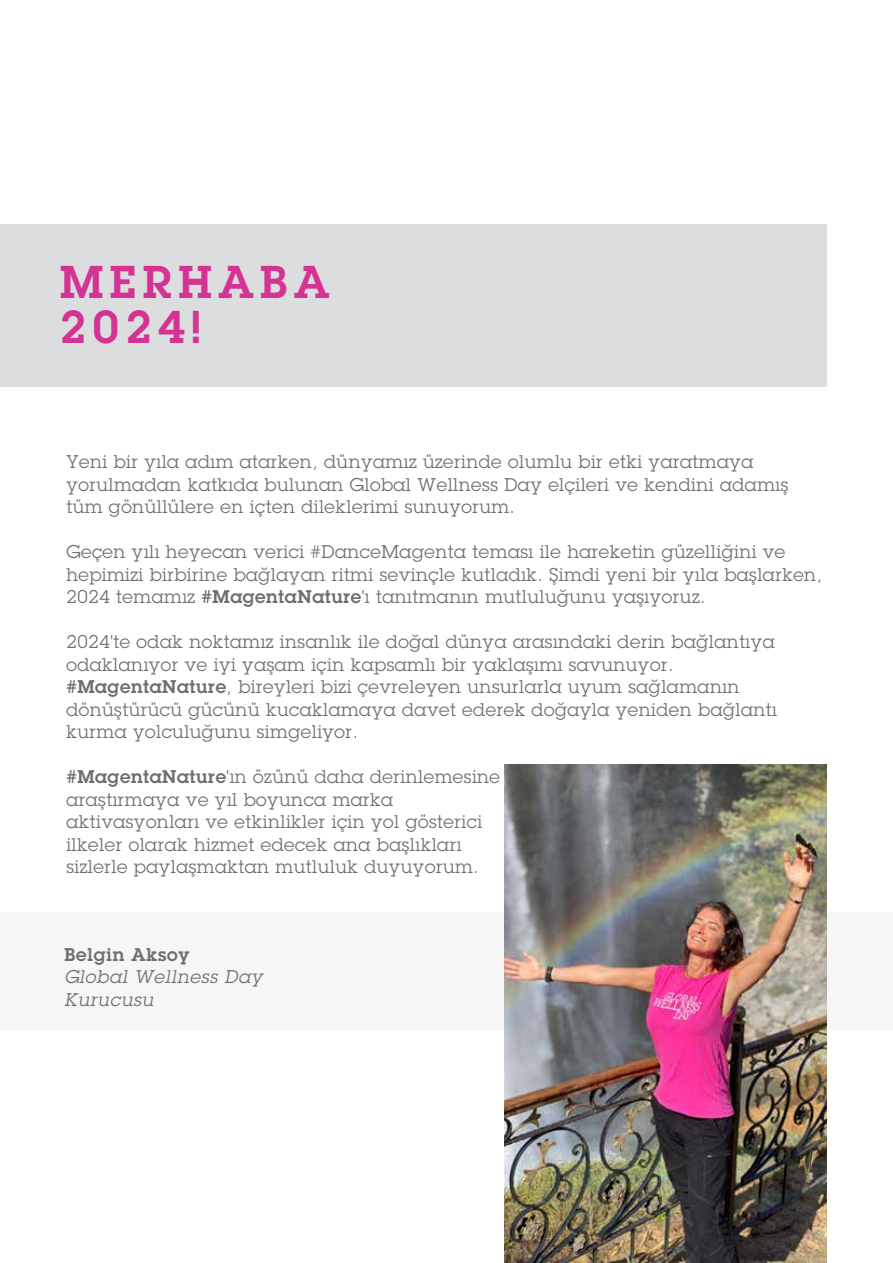
<style>
.page{position:relative;width:893px;height:1263px;background:#fff}
.page>*{position:absolute;margin:0;border:0;box-sizing:border-box;transform-origin:0 0}
.t1{font:700 45px/45px "Lubalin Graph";letter-spacing:.15em;color:#d53393}
.t2{font:18px/22.5px "Lubalin Graph";letter-spacing:.03em;color:#6d6e71}
.t3{font:italic 18px/22.5px "Lubalin Graph";letter-spacing:.05em;color:#6d6e71}
.t4{font:700 18px "Lubalin Graph";letter-spacing:.05em;color:#6d6e71}
.s1{font-weight:700}
</style>
<div class="page">
<div style="left:0;top:912px;width:893px;height:117px;background:#f6f6f6"></div>
<div style="left:0;top:224px;width:826px;height:163px;background:#dcddde"></div>
<img style="left:505px;top:765px;width:321px;height:498px">
<h1 class="t1" style="left:60px;top:259px;width:271px">MERHABA<br>2024!</h1>
<p class="t2" style="left:66px;top:450px;width:723px">Yeni bir yıla adım atarken, dünyamız üzerinde olumlu bir etki yaratmaya yorulmadan katkıda bulunan Global Wellness Day elçileri ve kendini adamış tüm gönüllülere en içten dileklerimi sunuyorum.</p>
<p class="t2" style="left:66px;top:540px;width:757px">Geçen yılı heyecan verici #DanceMagenta teması ile hareketin güzelliğini ve hepimizi birbirine bağlayan ritmi sevinçle kutladık. Şimdi yeni bir yıla başlarken,<br>2024 temamız <span class="s1">#MagentaNature</span>'ı tanıtmanın mutluluğunu yaşıyoruz.</p>
<p class="t2" style="left:66px;top:630px;width:712px">2024'te odak noktamız insanlık ile doğal dünya arasındaki derin bağlantıya odaklanıyor ve iyi yaşam için kapsamlı bir yaklaşımı savunuyor. <span class="s1">#MagentaNature</span>, bireyleri bizi çevreleyen unsurlarla uyum sağlamanın dönüştürücü gücünü kucaklamaya davet ederek doğayla yeniden bağlantı kurma yolculuğunu simgeliyor.</p>
<p class="t2" style="left:66px;top:765px;width:435px"><span class="s1">#MagentaNature</span>'ın özünü daha derinlemesine araştırmaya ve yıl boyunca marka aktivasyonları ve etkinlikler için yol gösterici ilkeler olarak hizmet edecek ana başlıkları sizlerle paylaşmaktan mutluluk duyuyorum.</p>
<p class="t4" style="left:64px;top:942px;width:127px">Belgin Aksoy</p>
<p class="t3" style="left:64px;top:965px;width:200px">Global Wellness Day<br>Kurucusu</p>
</div>
